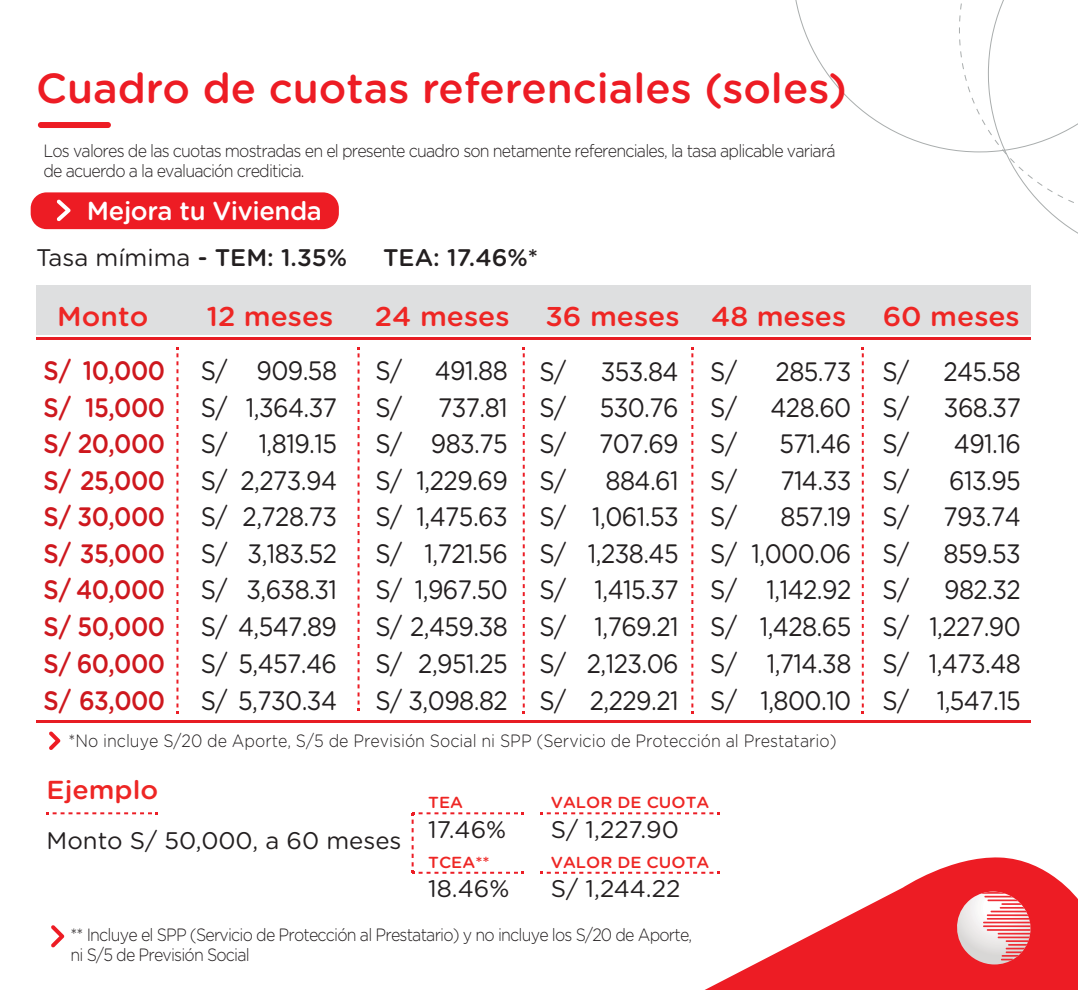
<style>
.page{position:relative;width:1078px;height:990px;background:#fff}
.page>*{position:absolute;margin:0;border:0;box-sizing:border-box;transform-origin:0 0}
.t1{font:500 42px "Gotham Rounded";color:#ed1c24}
.t2{font:500 27.2px "Gotham Rounded";color:#ee2624;scale:1.04 1}
.t3{font:26.6px/36.6px "Gotham Rounded";letter-spacing:-.025em;color:#231f20;text-align:justify;scale:.9 1}
.t4{font:500 26.6px/36.6px "Gotham Rounded";letter-spacing:-.025em;color:#ce181e;text-align:right;scale:.9 1}
.t5{font:500 26px "Gotham Rounded";letter-spacing:-.015em;color:#fff}
.t6{font:500 26px "Gotham Rounded";color:#ee2624;scale:1.04 1}
.t7{font:24px "Gotham Rounded";color:#231f20}
.t8{font:500 24px "Gotham Rounded";color:#231f20}
.t9{font:300 17.8px/19.2px "Gotham Rounded";letter-spacing:-.05em;color:#231f20;scale:.9 1}
.t10{font:300 17.8px "Gotham Rounded";color:#231f20;scale:.9 1}
.t11{font:500 16px "Gotham Rounded";color:#ee2624;scale:1.04 1}
.s1{font-weight:500}
</style>
<div class="page">
<svg style="left:47px;top:812px;width:111px;height:2px"></svg>
<svg style="left:412px;top:812px;width:112px;height:62px"></svg>
<svg style="left:541px;top:812px;width:178px;height:2px"></svg>
<svg style="left:51px;top:925px;width:13px;height:23px"></svg>
<svg style="left:541px;top:872px;width:164px;height:2px"></svg>
<svg style="left:705px;top:857px;width:373px;height:133px;fill:#ed1c24"></svg>
<img style="left:952px;top:892px;width:83px;height:72px">
<hr style="left:982px;top:892px;width:25px;height:2px;background:#ee2b33">
<hr style="left:984px;top:896px;width:32px;height:1px;background:#ee2b33">
<hr style="left:1001px;top:903px;width:29px;height:2px;background:#ee2b33">
<hr style="left:987px;top:914px;width:43px;height:2px;background:#ee2b33">
<hr style="left:990px;top:911px;width:42px;height:1px;background:#ee2b33">
<hr style="left:983px;top:922px;width:51px;height:1px;background:#ee2b33">
<hr style="left:987px;top:899px;width:34px;height:2px;background:#ee2b33">
<hr style="left:983px;top:925px;width:50px;height:2px;background:#ee2b33">
<hr style="left:987px;top:918px;width:46px;height:2px;background:#ee2b33">
<hr style="left:987px;top:929px;width:45px;height:2px;background:#ee2b33">
<hr style="left:1000px;top:907px;width:29px;height:2px;background:#ee2b33">
<hr style="left:998px;top:933px;width:37px;height:2px;background:#ee2b33">
<svg style="left:998px;top:937px;width:37px;height:5px"></svg>
<hr style="left:1008px;top:944px;width:27px;height:2px;background:#ee2b33">
<svg style="left:1006px;top:948px;width:28px;height:1px"></svg>
<hr style="left:1006px;top:951px;width:23px;height:2px;background:#ee2b33">
<svg style="left:1001px;top:955px;width:19px;height:5px"></svg>
<div style="left:31px;top:192px;width:308px;height:37px;background:#ed1c24;border-radius:16px"></div>
<svg style="left:57px;top:199px;width:14px;height:22px"></svg>
<div style="left:38px;top:122px;width:73px;height:6px;background:#ed1c24;border-radius:3px"></div>
<svg style="left:795px;top:0;width:164px;height:152px"></svg>
<svg style="left:959px;top:0;width:119px;height:234px"></svg>
<svg style="left:49px;top:731px;width:11px;height:19px"></svg>
<hr style="left:36px;top:337px;width:994px;height:2px;background:#e71c23">
<div style="left:36px;top:285px;width:994px;height:49px;background:#dedfe0"></div>
<svg style="left:176px;top:347px;width:2px;height:366px"></svg>
<svg style="left:358px;top:347px;width:2px;height:364px"></svg>
<svg style="left:523px;top:347px;width:2px;height:366px"></svg>
<svg style="left:691px;top:347px;width:2px;height:366px"></svg>
<svg style="left:862px;top:347px;width:2px;height:366px"></svg>
<hr style="left:36px;top:721px;width:994px;height:2px;background:#e71c23">
<h1 class="t1" style="left:36px;top:58px;width:812px">Cuadro de cuotas referenciales (soles)</h1>
<p class="t9" style="left:43px;top:141px;width:882px">Los valores de las cuotas mostradas en el presente cuadro son netamente referenciales, la tasa aplicable variará de acuerdo a la evaluación crediticia.</p>
<p class="t5" style="left:87px;top:192px;width:237px">Mejora tu Vivienda</p>
<p class="t7" style="left:36px;top:241px;width:312px">Tasa mímima <span class="s1">- TEM: 1.35%</span></p>
<p class="t8" style="left:383px;top:240px;width:157px">TEA: 17.46%*</p>
<p class="t2" style="left:57px;top:297px;width:89px">Monto</p>
<p class="t2" style="left:207px;top:297px;width:123px">12 meses</p>
<p class="t2" style="left:375px;top:297px;width:131px">24 meses</p>
<p class="t2" style="left:545px;top:297px;width:291px">36 meses 48 meses</p>
<p class="t2" style="left:883px;top:297px;width:133px">60 meses</p>
<p class="t4" style="left:43px;top:351px;width:137px">S/ 10,000<br>15,000<br>S/ 20,000<br>S/ 25,000<br>S/ 30,000<br>S/ 35,000<br>S/ 40,000<br>S/ 50,000<br>S/ 60,000</p>
<p class="t4" style="left:43px;top:388px;width:32px">S/</p>
<p class="t3" style="left:201px;top:351px;width:31px">S/ S/ S/ S/ S/ S/ S/</p>
<p class="t3" style="left:201px;top:351px;width:153px;text-align:right">909.58<br>1,364.37<br>1,819.15<br>2,273.94<br>2,728.73<br>3,183.52<br>3,638.31<br>S/ 4,547.89<br>S/ 5,457.46</p>
<p class="t3" style="left:376px;top:351px;width:31px">S/ S/ S/ S/ S/ S/ S/</p>
<p class="t3" style="left:376px;top:351px;width:148px;text-align:right">491.88<br>737.81<br>983.75<br>1,229.69<br>1,475.63<br>1,721.56<br>1,967.50<br>S/ 2,459.38<br>2,951.25</p>
<p class="t3" style="left:376px;top:644px;width:31px">S/</p>
<p class="t3" style="left:540px;top:352px;width:31px">S/</p>
<p class="t3" style="left:601px;top:352px;width:88px">353.84</p>
<p class="t3" style="left:540px;top:388px;width:31px">S/</p>
<p class="t3" style="left:540px;top:424px;width:31px">S/ S/ S/ S/ S/ S/ S/</p>
<p class="t3" style="left:587px;top:388px;width:104px;text-align:right">530.76<br>707.69<br>884.61<br>1,061.53<br>1,238.45<br>1,415.37<br>1,769.21<br>2,123.06</p>
<p class="t3" style="left:710px;top:352px;width:31px">S/</p>
<p class="t3" style="left:776px;top:352px;width:86px">285.73</p>
<p class="t3" style="left:710px;top:388px;width:31px">S/</p>
<p class="t3" style="left:710px;top:424px;width:31px">S/<br>S/</p>
<p class="t3" style="left:710px;top:497px;width:31px">S/ S/ S/ S/ S/</p>
<p class="t3" style="left:770px;top:388px;width:91px;text-align:center">428.60<br>571.46</p>
<p class="t3" style="left:780px;top:461px;width:80px">714.33</p>
<p class="t3" style="left:751px;top:497px;width:113px;text-align:right">857.19<br>1,000.06<br>1,142.92<br>1,428.65<br>1,714.38</p>
<p class="t3" style="left:882px;top:352px;width:31px">S/</p>
<p class="t3" style="left:943px;top:352px;width:88px">245.58</p>
<p class="t3" style="left:882px;top:388px;width:31px">S/</p>
<p class="t3" style="left:882px;top:424px;width:31px">S/<br>S/</p>
<p class="t3" style="left:882px;top:497px;width:31px">S/ S/ S/ S/ S/</p>
<p class="t3" style="left:944px;top:388px;width:87px;text-align:center">368.37<br>491.16</p>
<p class="t3" style="left:949px;top:461px;width:81px">613.95</p>
<p class="t3" style="left:929px;top:497px;width:104px;text-align:center">793.74<br>859.53<br>982.32<br>1,227.90<br>1,473.48</p>
<p class="t4" style="left:43px;top:681px;width:137px">S/ 63,000</p>
<p class="t3" style="left:201px;top:681px;width:153px">S/ 5,730.34</p>
<p class="t3" style="left:376px;top:681px;width:719px">S/ 3,098.82 S/ 2,229.21 S/ 1,800.10 S/ 1,547.15</p>
<p class="t10" style="left:69px;top:729px;width:855px">*No incluye S/20 de Aporte, S/5 de Previsión Social ni SPP (Servicio de Protección al Prestatario)</p>
<p class="t6" style="left:47px;top:771px;width:109px">Ejemplo</p>
<p class="t7" style="left:47px;top:824px;width:356px">Monto S/ 50,000, a 60 meses</p>
<p class="t11" style="left:428px;top:791px;width:35px">TEA</p>
<p class="t11" style="left:551px;top:791px;width:154px">VALOR DE CUOTA</p>
<p class="t7" style="left:551px;top:813px;width:130px">S/ 1,227.90</p>
<p class="t7" style="left:551px;top:872px;width:131px">S/ 1,244.22</p>
<p class="t7" style="left:428px;top:813px;width:80px">17.46%</p>
<p class="t11" style="left:428px;top:851px;width:61px">TCEA**</p>
<p class="t11" style="left:551px;top:851px;width:154px">VALOR DE CUOTA</p>
<p class="t7" style="left:428px;top:872px;width:83px">18.46%</p>
<p class="t9" style="left:71px;top:925px;width:692px">** Incluye el SPP (Servicio de Protección al Prestatario) y no incluye los S/20 de Aporte, ni S/5 de Previsión Social</p>
</div>
